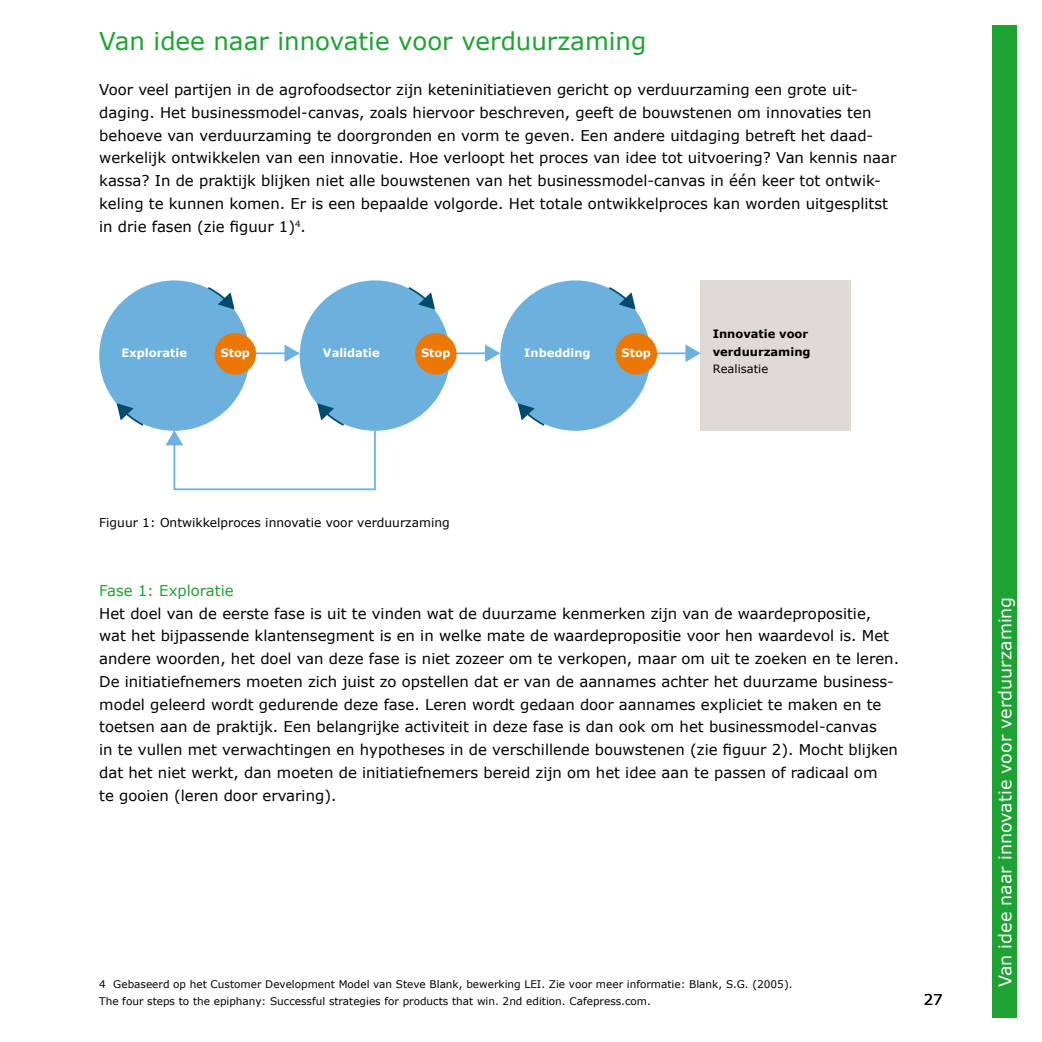
<style>
.page{position:relative;width:1042px;height:1042px;background:#fff}
.page>*{position:absolute;margin:0;border:0;box-sizing:border-box;transform-origin:0 0}
.t1{font:24.5px "Verdana";color:#1ea233}
.t2{font:17.5px "Verdana";color:#fff}
.t3{font:14.88px/22.8px "Verdana";color:#000}
.t4{font:14.88px "Verdana";color:#1ea233}
.t5{font:12.25px "Verdana";color:#000}
.t6{font:700 11.55px "Verdana";color:#fff}
.t7{font:700 11.55px/17.7px "Verdana";color:#000}
.t8{font:11.55px "Verdana";color:#000}
.t9{font:10.5px/17.2px "Verdana";color:#000}
</style>
<div class="page">
<div style="left:992px;top:25px;width:25px;height:992px;background:#1ea233"></div>
<div style="left:701px;top:280px;width:150px;height:151px;background:#dfdad6"></div>
<div style="left:99px;top:280px;width:151px;height:151px;background:#6cb1dd;border-radius:50%"></div>
<div style="left:300px;top:280px;width:150px;height:151px;background:#6cb1dd;border-radius:50%"></div>
<div style="left:500px;top:280px;width:150px;height:151px;background:#6cb1dd;border-radius:50%"></div>
<hr style="left:245px;top:352px;width:42px;height:2px;background:#6cb1dd">
<svg style="left:284px;top:344px;width:16px;height:18px"></svg>
<div style="left:214px;top:333px;width:42px;height:41px;background:#ed7703;border-radius:50%"></div>
<hr style="left:445px;top:352px;width:42px;height:2px;background:#6cb1dd">
<svg style="left:485px;top:344px;width:15px;height:18px"></svg>
<div style="left:415px;top:333px;width:41px;height:41px;background:#ed7703;border-radius:50%"></div>
<hr style="left:646px;top:352px;width:42px;height:2px;background:#6cb1dd">
<svg style="left:685px;top:344px;width:16px;height:18px"></svg>
<div style="left:615px;top:333px;width:42px;height:41px;background:#ed7703;border-radius:50%"></div>
<svg style="left:206px;top:287px;width:29px;height:22px"></svg>
<svg style="left:117px;top:403px;width:28px;height:23px"></svg>
<svg style="left:406px;top:287px;width:29px;height:22px"></svg>
<svg style="left:166px;top:403px;width:211px;height:88px"></svg>
<svg style="left:607px;top:287px;width:28px;height:22px"></svg>
<svg style="left:518px;top:403px;width:28px;height:23px"></svg>
<h1 class="t1" style="left:99px;top:24px;width:548px">Van idee naar innovatie voor verduurzaming</h1>
<p class="t3" style="left:99px;top:78px;width:798px">Voor veel partijen in de agrofoodsector zijn keteninitiatieven gericht op verduurzaming een grote uit&shy;daging. Het businessmodel-canvas, zoals hiervoor beschreven, geeft de bouwstenen om innovaties ten behoeve van verduurzaming te doorgronden en vorm te geven. Een andere uitdaging betreft het daad&shy;werkelijk ontwikkelen van een innovatie. Hoe verloopt het proces van idee tot uitvoering? Van kennis naar kassa? In de praktijk blijken niet alle bouwstenen van het businessmodel-canvas in één keer tot ontwik&shy;keling te kunnen komen. Er is een bepaalde volgorde. Het totale ontwikkelproces kan worden uitgesplitst in drie fasen (zie figuur 1)<sup>4</sup>.</p>
<p class="t6" style="left:121px;top:345px;width:67px">Exploratie</p>
<p class="t6" style="left:323px;top:345px;width:58px">Validatie</p>
<p class="t6" style="left:524px;top:345px;width:68px">Inbedding</p>
<p class="t6" style="left:221px;top:345px;width:31px">Stop</p>
<p class="t6" style="left:421px;top:345px;width:31px">Stop</p>
<p class="t6" style="left:621px;top:345px;width:31px">Stop</p>
<p class="t7" style="left:713px;top:325px;width:99px">Innovatie voor verduurzaming</p>
<p class="t8" style="left:713px;top:361px;width:57px">Realisatie</p>
<p class="t5" style="left:99px;top:514px;width:352px">Figuur 1: Ontwikkelproces innovatie voor verduurzaming</p>
<p class="t4" style="left:99px;top:580px;width:136px">Fase 1: Exploratie</p>
<p class="t3" style="left:99px;top:601px;width:801px">Het doel van de eerste fase is uit te vinden wat de duurzame kenmerken zijn van de waardepropositie, wat het bijpassende klantensegment is en in welke mate de waardepropositie voor hen waardevol is. Met andere woorden, het doel van deze fase is niet zozeer om te verkopen, maar om uit te zoeken en te leren.<br>De initiatiefnemers moeten zich juist zo opstellen dat er van de aannames achter het duurzame business&shy;model geleerd wordt gedurende deze fase. Leren wordt gedaan door aannames expliciet te maken en te toetsen aan de praktijk. Een belangrijke activiteit in deze fase is dan ook om het businessmodel-canvas<br>in te vullen met verwachtingen en hypotheses in de verschillende bouwstenen (zie figuur 2). Mocht blijken dat het niet werkt, dan moeten de initiatiefnemers bereid zijn om het idee aan te passen of radicaal om<br>te gooien (leren door ervaring).</p>
<p class="t9" style="left:99px;top:975px;width:695px">4 Gebaseerd op het Customer Development Model van Steve Blank, bewerking LEI. Zie voor meer informatie: Blank, S.G. (2005).<br>The four steps to the epiphany: Successful strategies for products that win. 2nd edition. Cafepress.com.</p>
<p class="t3" style="left:924px;top:988px;width:20px">27</p>
<p class="t2" style="left:993px;top:987px;width:392px;rotate:-90deg">Van idee naar innovatie voor verduurzaming</p>
</div>
